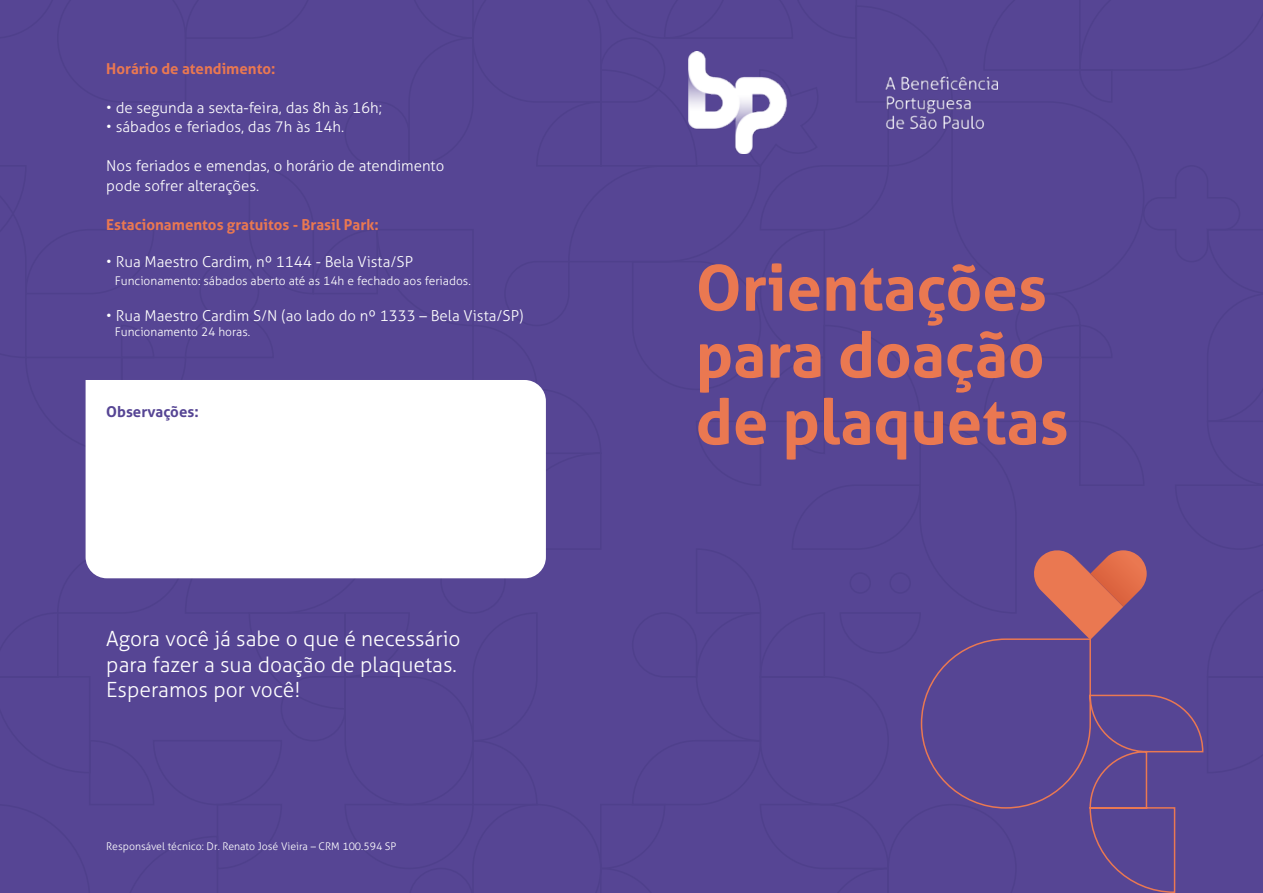
<style>
.page{position:relative;width:1263px;height:893px;background:#fff}
.page>*{position:absolute;margin:0;border:0;box-sizing:border-box;transform-origin:0 0}
.t1{font:700 63.3px/66.9px "Aller";color:#ea7851}
.t2{font:300 21px/25.2px "Aller";color:#fff}
.t3{font:300 15px/19.5px "Aller";color:#fff}
.t4{font:700 15px "Aller";color:#ea7851}
.t5{font:700 15px "Aller";color:#564594}
.t6{font:300 12px "Aller";color:#fff}
.t7{font:300 10.5px "Aller";color:#fff}
</style>
<div class="page">
<div style="left:0;top:5px;width:1263px;height:888px;background:#564594"></div>
<div style="left:920px;top:638px;width:284px;height:255px;background:#564594"></div>
<img style="left:689px;top:51px;width:308px;height:102px">
<svg style="left:1034px;top:548px;width:113px;height:92px;background:#ac616a"></svg>
<svg style="left:86px;top:380px;width:460px;height:198px"></svg>
<p class="t4" style="left:106px;top:59px;width:171px">Horário de atendimento:</p>
<p class="t3" style="left:106px;top:98px;width:277px">• de segunda a sexta-feira, das 8h às 16h;</p>
<p class="t3" style="left:106px;top:117px;width:239px">• sábados e feriados, das 7h às 14h.</p>
<p class="t3" style="left:106px;top:156px;width:339px">Nos feriados e emendas, o horário de atendimento pode sofrer alterações.</p>
<p class="t4" style="left:106px;top:215px;width:274px">Estacionamentos gratuitos - Brasil Park:</p>
<p class="t3" style="left:106px;top:252px;width:308px">• Rua Maestro Cardim, nº 1144 - Bela Vista/SP</p>
<p class="t6" style="left:115px;top:274px;width:357px">Funcionamento: sábados aberto até as 14h e fechado aos feriados.</p>
<p class="t3" style="left:106px;top:306px;width:419px">• Rua Maestro Cardim S/N (ao lado do nº 1333 – Bela Vista/SP)</p>
<p class="t6" style="left:115px;top:324px;width:137px">Funcionamento 24 horas.</p>
<p class="t5" style="left:106px;top:403px;width:94px">Observações:</p>
<h2 class="t2" style="left:106px;top:626px;width:356px">Agora você já sabe o que é necessário para fazer a sua doação de plaquetas.<br>Esperamos por você!</h2>
<p class="t7" style="left:106px;top:840px;width:292px">Responsável técnico: Dr. Renato José Vieira – CRM 100.594 SP</p>
<h1 class="t1" style="left:696px;top:254px;width:374px">Orientações para doação de plaquetas</h1>
</div>
